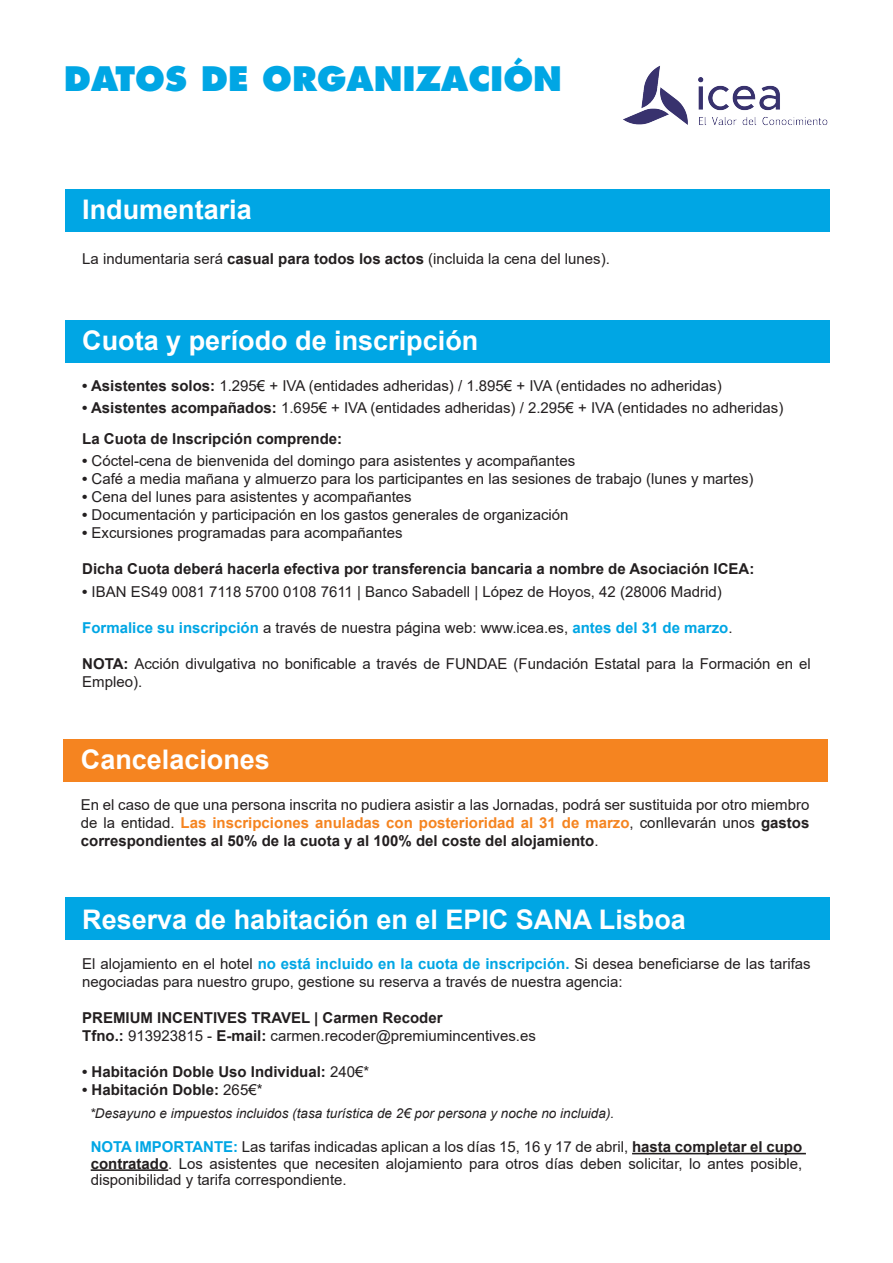
<style>
.page{position:relative;width:893px;height:1263px;background:#fff}
.page>*{position:absolute;margin:0;border:0;box-sizing:border-box;transform-origin:0 0}
.t1{font:800 33px "Futura LT";color:#00a6e4}
.t2{font:700 27px "Arial";color:#fff}
.t3{font:15px/18px "Arial";color:#231f20}
.t4{font:700 15px "Arial";color:#231f20}
.t5{font:700 15px "Arial";color:#00a6e4}
.t6{font:italic 13.5px "Arial";color:#231f20}
.s1{font-weight:700}
.s2{font-weight:400;color:#231f20}
.s3{font-weight:700;color:#f58420}
.s4{font-weight:700;color:#00a6e4}
.s5{font-weight:400}
</style>
<div class="page">
<div style="left:65px;top:189px;width:764px;height:43px;background:#00a6e4"></div>
<img style="left:623px;top:65px;width:205px;height:61px">
<div style="left:65px;top:320px;width:764px;height:43px;background:#00a6e4"></div>
<div style="left:64px;top:739px;width:764px;height:42px;background:#f58420"></div>
<div style="left:65px;top:897px;width:764px;height:43px;background:#00a6e4"></div>
<hr style="left:632px;top:1153px;width:174px;height:1px;background:#231f20">
<hr style="left:91px;top:1169px;width:77px;height:2px;background:#231f20">
<p class="t1" style="left:64px;top:57px;width:500px">DATOS DE ORGANIZACIÓN</p>
<p class="t2" style="left:82px;top:191px;width:171px">Indumentaria</p>
<p class="t3" style="left:82px;top:250px;width:529px">La indumentaria será <span class="s1">casual para todos los actos</span> (incluida la cena del lunes).</p>
<p class="t2" style="left:82px;top:322px;width:398px">Cuota y período de inscripción</p>
<p class="t3" style="left:82px;top:376px;width:641px"><span class="s1">• Asistentes solos:</span> 1.295€ + IVA (entidades adheridas) / 1.895€ + IVA (entidades no adheridas)</p>
<p class="t3" style="left:82px;top:399px;width:703px"><span class="s1">• Asistentes acompañados:</span> 1.695€ + IVA (entidades adheridas) / 2.295€ + IVA (entidades no adheridas)</p>
<p class="t4" style="left:82px;top:428px;width:262px">La Cuota de Inscripción comprende:</p>
<p class="t3" style="left:82px;top:452px;width:495px"><span class="s1">•</span> Cóctel-cena de bienvenida del domingo para asistentes y acompañantes</p>
<p class="t3" style="left:82px;top:470px;width:673px"><span class="s1">•</span> Café a media mañana y almuerzo para los participantes en las sesiones de trabajo (lunes y martes)</p>
<p class="t3" style="left:82px;top:488px;width:331px"><span class="s1">•</span> Cena del lunes para asistentes y acompañantes</p>
<p class="t3" style="left:82px;top:506px;width:488px"><span class="s1">•</span> Documentación y participación en los gastos generales de organización</p>
<p class="t3" style="left:82px;top:524px;width:322px"><span class="s1">•</span> Excursiones programadas para acompañantes</p>
<p class="t4" style="left:82px;top:559px;width:674px">Dicha Cuota deberá hacerla efectiva por transferencia bancaria a nombre de Asociación ICEA:</p>
<p class="t3" style="left:82px;top:583px;width:641px"><span class="s1">•</span> IBAN ES49 0081 7118 5700 0108 7611 | Banco Sabadell | López de Hoyos, 42 (28006 Madrid)</p>
<p class="t5" style="left:82px;top:617px;width:652px">Formalice su inscripción <span class="s2">a través de nuestra página web: www.icea.es,</span> antes del 31 de marzo<span class="s2">.</span></p>
<p class="t3" style="left:82px;top:655px;width:730px"><span class="s1">NOTA:</span> Acción divulgativa no bonificable a través de FUNDAE (Fundación Estatal para la Formación en el<br>Empleo).</p>
<p class="t2" style="left:81px;top:741px;width:191px">Cancelaciones</p>
<p class="t3" style="left:81px;top:795px;width:730px;text-align:justify">En el caso de que una persona inscrita no pudiera asistir a las Jornadas, podrá ser sustituida por otro miembro de la entidad. <span class="s3">Las inscripciones anuladas con posterioridad al 31 de marzo</span>, conllevarán unos <span class="s1">gastos correspondientes al 50% de la cuota y al 100% del coste del alojamiento</span>.</p>
<p class="t2" style="left:82px;top:900px;width:605px">Reserva de habitación en el EPIC SANA Lisboa</p>
<p class="t3" style="left:82px;top:955px;width:730px">El alojamiento en el hotel <span class="s4">no está incluido en la cuota de inscripción.</span> Si desea beneficiarse de las tarifas negociadas para nuestro grupo, gestione su reserva a través de nuestra agencia:</p>
<p class="t4" style="left:82px;top:1007px;width:362px">PREMIUM INCENTIVES TRAVEL | Carmen Recoder</p>
<p class="t3" style="left:82px;top:1027px;width:455px"><span class="s1">Tfno.:</span> 913923815 - <span class="s1">E-mail:</span> carmen.recoder@premiumincentives.es</p>
<p class="t4" style="left:82px;top:1061px;width:288px">• Habitación Doble Uso Individual: <span class="s5">240€*</span></p>
<p class="t4" style="left:82px;top:1079px;width:182px">• Habitación Doble: <span class="s5">265€*</span></p>
<p class="t6" style="left:90px;top:1104px;width:526px">*Desayuno e impuestos incluidos (tasa turística de 2€ por persona y noche no incluida).</p>
<p class="t3" style="left:91px;top:1138px;width:713px;line-height:16.5px;text-align:justify"><span class="s4">NOTA IMPORTANTE:</span> Las tarifas indicadas aplican a los días 15, 16 y 17 de abril, <span class="s1">hasta completar el cupo contratado</span>. Los asistentes que necesiten alojamiento para otros días deben solicitar, lo antes posible, disponibilidad y tarifa correspondiente.</p>
</div>
